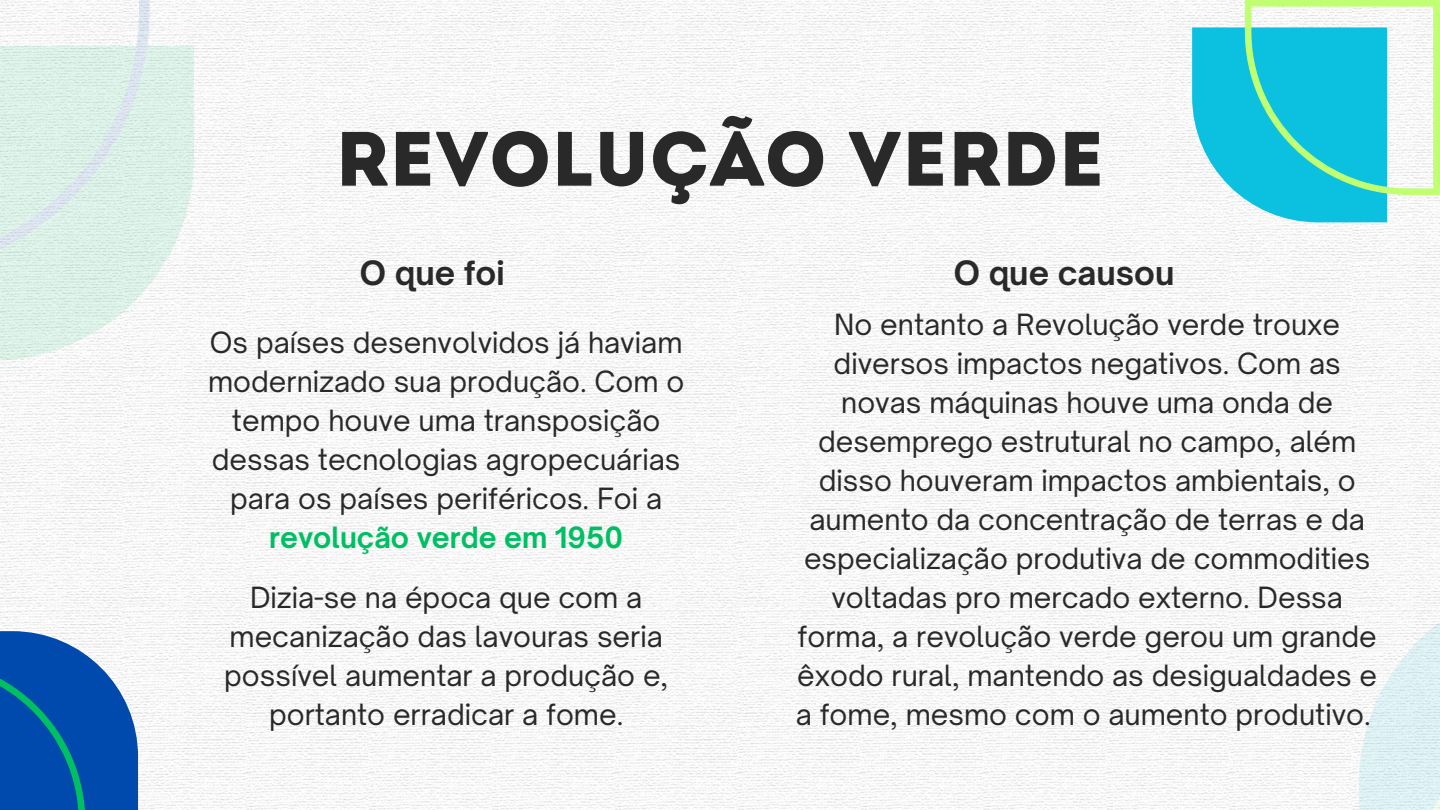
<style>
.page{position:relative;width:1440px;height:810px;background:#fff}
.page>*{position:absolute;margin:0;border:0;box-sizing:border-box;transform-origin:0 0}
.t1{font:76.8px "Intro";color:#292929}
.t2{font:700 32px "Open Sauce One";color:#292929}
.t3{font:28px/39px "Open Sauce One";color:#292929;text-align:center}
.s1{font-weight:700;color:#00bf63}
</style>
<div class="page">
<img style="left:0;top:0;width:1440px;height:810px">
<svg style="left:1192px;top:0;width:248px;height:222px"></svg>
<svg style="left:0;top:631px;width:138px;height:179px;background:#1f64b3"></svg>
<svg style="left:0;top:46px;width:194px;height:315px;fill:#e0f3ea"></svg>
<svg style="left:0;top:0;width:150px;height:276px;background:#dfefe8"></svg>
<svg style="left:1359px;top:581px;width:81px;height:229px"></svg>
<p class="t1" style="left:335px;top:128px;width:771px">REVOLUÇÃO VERDE</p>
<h2 class="t2" style="left:360px;top:253px;width:146px">O que foi</h2>
<h2 class="t3" style="left:208px;top:323px;width:478px">Os países desenvolvidos já haviam modernizado sua produção. Com o tempo houve uma transposição dessas tecnologias agropecuárias para os países periféricos. Foi a <span class="s1">revolução verde em 1950</span></h2>
<p class="t3" style="left:224px;top:578px;width:445px">Dizia-se na época que com a mecanização das lavouras seria possível aumentar a produção e, portanto erradicar a fome.</p>
<p class="t2" style="left:954px;top:253px;width:222px">O que causou</p>
<h1 class="t3" style="left:796px;top:305px;width:583px">No entanto a Revolução verde trouxe diversos impactos negativos. Com as novas máquinas houve uma onda de desemprego estrutural no campo, além disso houveram impactos ambientais, o aumento da concentração de terras e da especialização produtiva de commodities voltadas pro mercado externo. Dessa forma, a revolução verde gerou um grande êxodo rural, mantendo as desigualdades e a fome, mesmo com o aumento produtivo.</h1>
</div>
